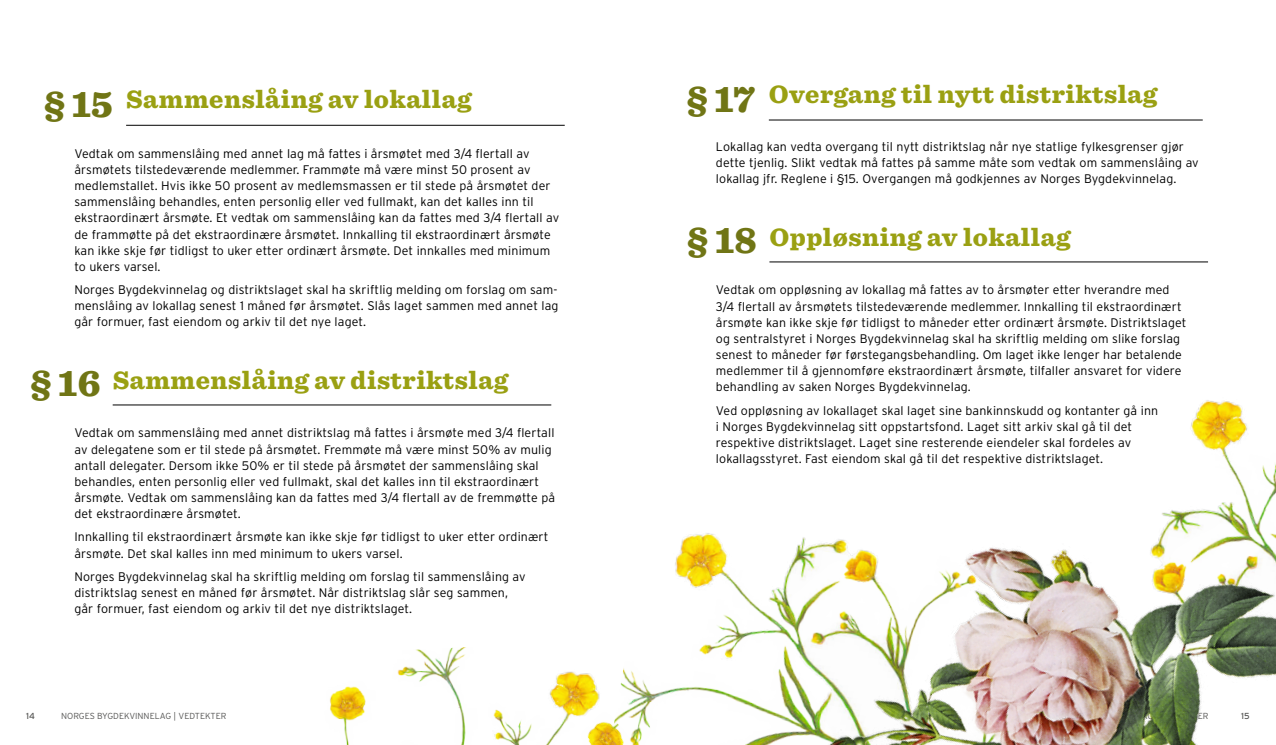
<style>
.page{position:relative;width:1276px;height:745px;background:#fff}
.page>*{position:absolute;margin:0;border:0;box-sizing:border-box;transform-origin:0 0}
.t1{font:900 38.75px "Sentinel";color:#707515}
.t2{font:900 26.25px "Sentinel";letter-spacing:.02em;color:#9aa012}
.t3{font:300 12.38px/16.1px "Interstate RES";letter-spacing:.01em;color:#000}
.t4{font:300 8.75px "Interstate RES";color:#575756}
.t5{font:8.75px "Interstate RES";color:#575756}
</style>
<div class="page">
<hr style="left:126px;top:125px;width:439px;height:1px;background:#000">
<hr style="left:113px;top:404px;width:438px;height:1px;background:#000">
<img style="left:330px;top:647px;width:263px;height:97px">
<img style="left:525px;top:679px;width:85px;height:65px">
<hr style="left:769px;top:120px;width:433px;height:1px;background:#000">
<hr style="left:769px;top:261px;width:439px;height:1px;background:#000">
<img style="left:610px;top:533px;width:157px;height:211px">
<img style="left:767px;top:400px;width:509px;height:344px">
<h2 class="t2" style="left:126px;top:78px;width:347px">Sammenslåing av lokallag</h2>
<p class="t3" style="left:74px;top:145px;width:486px">Vedtak om sammenslåing med annet lag må fattes i årsmøtet med 3/4 flertall av årsmøtets tilstedeværende medlemmer. Frammøte må være minst 50 prosent av medlemstallet. Hvis ikke 50 prosent av medlemsmassen er til stede på årsmøtet der sammenslåing behandles, enten personlig eller ved fullmakt, kan det kalles inn til ekstraordinært årsmøte. Et vedtak om sammenslåing kan da fattes med 3/4 flertall av de frammøtte på det ekstraordinære årsmøtet. Innkalling til ekstraordinært årsmøte kan ikke skje før tidligst to uker etter ordinært årsmøte. Det innkalles med minimum to ukers varsel.</p>
<p class="t3" style="left:74px;top:281px;width:485px;text-align:justify">Norges Bygdekvinnelag og distriktslaget skal ha skriftlig melding om forslag om sam&shy;menslåing av lokallag senest 1 måned før årsmøtet. Slås laget sammen med annet lag går formuer, fast eiendom og arkiv til det nye laget.</p>
<h2 class="t2" style="left:113px;top:359px;width:397px">Sammenslåing av distriktslag</h2>
<p class="t3" style="left:74px;top:424px;width:482px">Vedtak om sammenslåing med annet distriktslag må fattes i årsmøte med 3/4 flertall av delegatene som er til stede på årsmøtet. Fremmøte må være minst 50% av mulig antall delegater. Dersom ikke 50% er til stede på årsmøtet der sammenslåing skal behandles, enten personlig eller ved fullmakt, skal det kalles inn til ekstraordinært årsmøte. Vedtak om sammenslåing kan da fattes med 3/4 flertall av de fremmøtte på det ekstraordinære årsmøtet.</p>
<p class="t3" style="left:74px;top:528px;width:475px">Innkalling til ekstraordinært årsmøte kan ikke skje før tidligst to uker etter ordinært årsmøte. Det skal kalles inn med minimum to ukers varsel.</p>
<p class="t3" style="left:74px;top:568px;width:453px">Norges Bygdekvinnelag skal ha skriftlig melding om forslag til sammenslåing av distriktslag senest en måned før årsmøtet. Når distriktslag slår seg sammen, går formuer, fast eiendom og arkiv til det nye distriktslaget.</p>
<h1 class="t1" style="left:44px;top:73px;width:70px">§ 15</h1>
<h1 class="t1" style="left:31px;top:352px;width:72px">§ 16</h1>
<h2 class="t2" style="left:769px;top:73px;width:390px">Overgang til nytt distriktslag</h2>
<p class="t3" style="left:716px;top:138px;width:484px">Lokallag kan vedta overgang til nytt distriktslag når nye statlige fylkesgrenser gjør dette tjenlig. Slikt vedtak må fattes på samme måte som vedtak om sammenslåing av lokallag jfr. Reglene i §15. Overgangen må godkjennes av Norges Bygdekvinnelag.</p>
<h1 class="t1" style="left:687px;top:68px;width:70px">§ 17</h1>
<h2 class="t2" style="left:769px;top:216px;width:302px">Oppløsning av lokallag</h2>
<p class="t3" style="left:716px;top:281px;width:472px">Vedtak om oppløsning av lokallag må fattes av to årsmøter etter hverandre med 3/4 flertall av årsmøtets tilstedeværende medlemmer. Innkalling til ekstraordinært årsmøte kan ikke skje før tidligst to måneder etter ordinært årsmøte. Distriktslaget og sentralstyret i Norges Bygdekvinnelag skal ha skriftlig melding om slike forslag senest to måneder før førstegangsbehandling. Om laget ikke lenger har betalende medlemmer til å gjennomføre ekstraordinært årsmøte, tilfaller ansvaret for videre behandling av saken Norges Bygdekvinnelag.</p>
<p class="t3" style="left:716px;top:402px;width:444px">Ved oppløsning av lokallaget skal laget sine bankinnskudd og kontanter gå inn i Norges Bygdekvinnelag sitt oppstartsfond. Laget sitt arkiv skal gå til det respektive distriktslaget. Laget sine resterende eiendeler skal fordeles av lokallagsstyret. Fast eiendom skal gå til det respektive distriktslaget.</p>
<h1 class="t1" style="left:687px;top:209px;width:71px">§ 18</h1>
<p class="t5" style="left:26px;top:710px;width:10px">14</p>
<p class="t4" style="left:61px;top:710px;width:167px">NORGES BYGDEKVINNELAG | VEDTEKTER</p>
<p class="t5" style="left:1241px;top:710px;width:10px">15</p>
</div>
